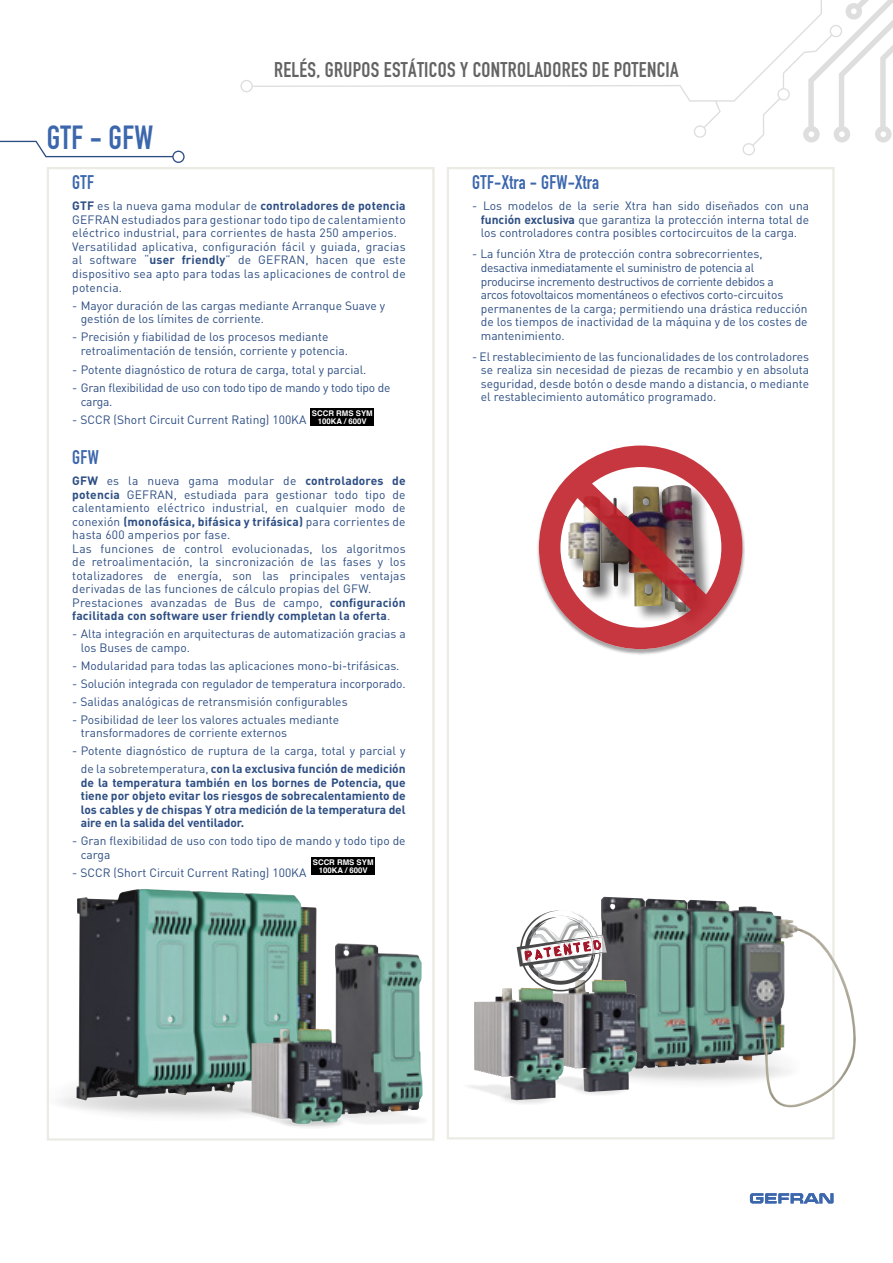
<style>
.page{position:relative;width:893px;height:1263px;background:#fff}
.page>*{position:absolute;margin:0;border:0;box-sizing:border-box;transform-origin:0 0}
.t1{font:33px "DIN Engschrift";letter-spacing:.01em;color:#3c67ad;scale:.96 1}
.t2{font:21px "DIN Engschrift";letter-spacing:.015em;color:#636363}
.t3{font:19.5px "DIN Engschrift";letter-spacing:.015em;color:#3c67ad;scale:.96 1}
.t4{font:12px/13.5px "DIN";color:#2d4e83}
.t5{font:700 12px/13.5px "DIN";letter-spacing:-.01em;color:#2d4e83;text-align:justify}
.t6{font:12px/13.5px "DIN";letter-spacing:-.02em;color:#2d4e83}
.t7{font:700 7.8px/7.8px "Helvetica";color:#fff;text-align:center}
.s1{font-weight:700}
</style>
<div class="page">
<img style="left:76px;top:889px;width:241px;height:211px">
<div style="left:47px;top:167px;width:388px;height:973px;border:2px solid #ebeae4"></div>
<div style="left:310px;top:409px;width:64px;height:17px;background:#000"></div>
<img style="left:601px;top:897px;width:255px;height:217px">
<img style="left:582px;top:1092px;width:48px;height:4px">
<img style="left:565px;top:979px;width:73px;height:113px">
<img style="left:506px;top:1100px;width:43px;height:4px">
<img style="left:474px;top:988px;width:91px;height:112px">
<svg style="left:517px;top:910px;width:93px;height:81px"></svg>
<img style="left:335px;top:943px;width:88px;height:171px">
<img style="left:251px;top:1028px;width:93px;height:96px">
<div style="left:311px;top:858px;width:64px;height:17px;background:#000"></div>
<svg style="left:750px;top:1193px;width:83px;height:10px"></svg>
<svg style="left:742px;top:0;width:151px;height:156px"></svg>
<svg style="left:240px;top:0;width:582px;height:138px"></svg>
<svg style="left:0;top:141px;width:185px;height:22px"></svg>
<div style="left:536px;top:447px;width:209px;height:208px;background:#000;opacity:.35"></div>
<img style="left:539px;top:445px;width:203px;height:204px">
<h1 class="t1" style="left:47px;top:118px;width:112px">GTF - GFW</h1>
<h2 class="t2" style="left:274px;top:57px;width:406px">RELÉS, GRUPOS ESTÁTICOS Y CONTROLADORES DE POTENCIA</h2>
<h3 class="t3" style="left:72px;top:171px;width:24px">GTF</h3>
<p class="t4" style="left:72px;top:199px;width:335px"><span class="s1">GTF</span> es la nueva gama modular de <span class="s1">controladores de potencia </span>GEFRAN estudiados para gestionar todo tipo de calentamiento eléctrico industrial, para corrientes de hasta 250 amperios.<br>Versatilidad aplicativa, configuración fácil y guiada, gracias al software “<span class="s1">user friendly</span>” de GEFRAN, hacen que este dispositivo sea apto para todas las aplicaciones de control de potencia.</p>
<p class="t4" style="left:81px;top:298px;width:306px;text-indent:-9px">- Mayor duración de las cargas mediante Arranque Suave y gestión de los límites de corriente.</p>
<p class="t4" style="left:81px;top:330px;width:269px;text-indent:-9px">- Precisión y fiabilidad de los procesos mediante retroalimentación de tensión, corriente y potencia.</p>
<p class="t4" style="left:72px;top:363px;width:296px">- Potente diagnóstico de rotura de carga, total y parcial.</p>
<p class="t6" style="left:81px;top:381px;width:311px;text-indent:-9px">- Gran flexibilidad de uso con todo tipo de mando y todo tipo de carga.</p>
<p class="t4" style="left:72px;top:412px;width:236px">- SCCR (Short Circuit Current Rating) 100KA</p>
<h3 class="t3" style="left:72px;top:446px;width:29px">GFW</h3>
<p class="t4" style="left:72px;top:474px;width:335px"><span class="s1">GFW</span> es la nueva gama modular de <span class="s1">controladores de potencia</span> GEFRAN, estudiada para gestionar todo tipo de calentamiento eléctrico industrial, en cualquier modo de conexión <span class="s1">(monofásica, bifásica y trifásica)</span> para corrientes de hasta 600 amperios por fase.<br>Las funciones de control evolucionadas, los algoritmos de retroalimentación, la sincronización de las fases y los totalizadores de energía, son las principales ventajas derivadas de las funciones de cálculo propias del GFW.<br>Prestaciones avanzadas de Bus de campo, <span class="s1">configuración facilitada con software user friendly completan la oferta</span>.</p>
<p class="t4" style="left:81px;top:627px;width:326px;text-indent:-9px">- Alta integración en arquitecturas de automatización gracias a los Buses de campo.</p>
<p class="t4" style="left:72px;top:658px;width:329px">- Modularidad para todas las aplicaciones mono-bi-trifásicas.</p>
<p class="t4" style="left:72px;top:676px;width:335px">- Solución integrada con regulador de temperatura incorporado.</p>
<p class="t4" style="left:72px;top:694px;width:277px">- Salidas analógicas de retransmisión configurables</p>
<p class="t4" style="left:81px;top:712px;width:260px;text-indent:-9px">- Posibilidad de leer los valores actuales mediante transformadores de corriente externos</p>
<p class="t4" style="left:72px;top:741px;width:335px;line-height:18px;text-align:right">- Potente diagnóstico de ruptura de la carga, total y parcial y de la sobretemperatura, <span class="s1">con la exclusiva función de medición</span></p>
<p class="t5" style="left:81px;top:775px;width:326px">de la temperatura también en los bornes de Potencia, que tiene por objeto evitar los riesgos de sobrecalentamiento de los cables y de chispas Y otra medición de la temperatura del aire en la salida del ventilador.</p>
<p class="t4" style="left:81px;top:834px;width:326px;text-indent:-9px">- Gran flexibilidad de uso con todo tipo de mando y todo tipo de carga</p>
<p class="t4" style="left:72px;top:865px;width:236px">- SCCR (Short Circuit Current Rating) 100KA</p>
<p class="t7" style="left:312px;top:410px;width:62px">SCCR RMS SYM<br>100KA / 600V</p>
<p class="t7" style="left:313px;top:859px;width:62px">SCCR RMS SYM<br>100KA / 600V</p>
<h3 class="t3" style="left:472px;top:171px;width:134px">GTF-Xtra - GFW-Xtra</h3>
<p class="t4" style="left:481px;top:199px;width:330px;text-align:justify;text-indent:-8px">- Los modelos de la serie Xtra han sido diseñados con una <span class="s1">función exclusiva</span> que garantiza la protección interna total de los controladores contra posibles cortocircuitos de la carga.</p>
<p class="t4" style="left:481px;top:247px;width:328px;text-indent:-9px">- La función Xtra de protección contra sobrecorrientes, desactiva inmediatamente el suministro de potencia al producirse incremento destructivos de corriente debidos a<br>arcos fotovoltaicos momentáneos o efectivos corto-circuitos permanentes de la carga; permitiendo una drástica reducción de los tiempos de inactividad de la máquina y de los costes de mantenimiento.</p>
<p class="t4" style="left:481px;top:349px;width:330px;text-align:justify;text-indent:-9px">- El restablecimiento de las funcionalidades de los controladores se realiza sin necesidad de piezas de recambio y en absoluta seguridad, desde botón o desde mando a distancia, o mediante el restablecimiento automático programado.</p>
</div>
